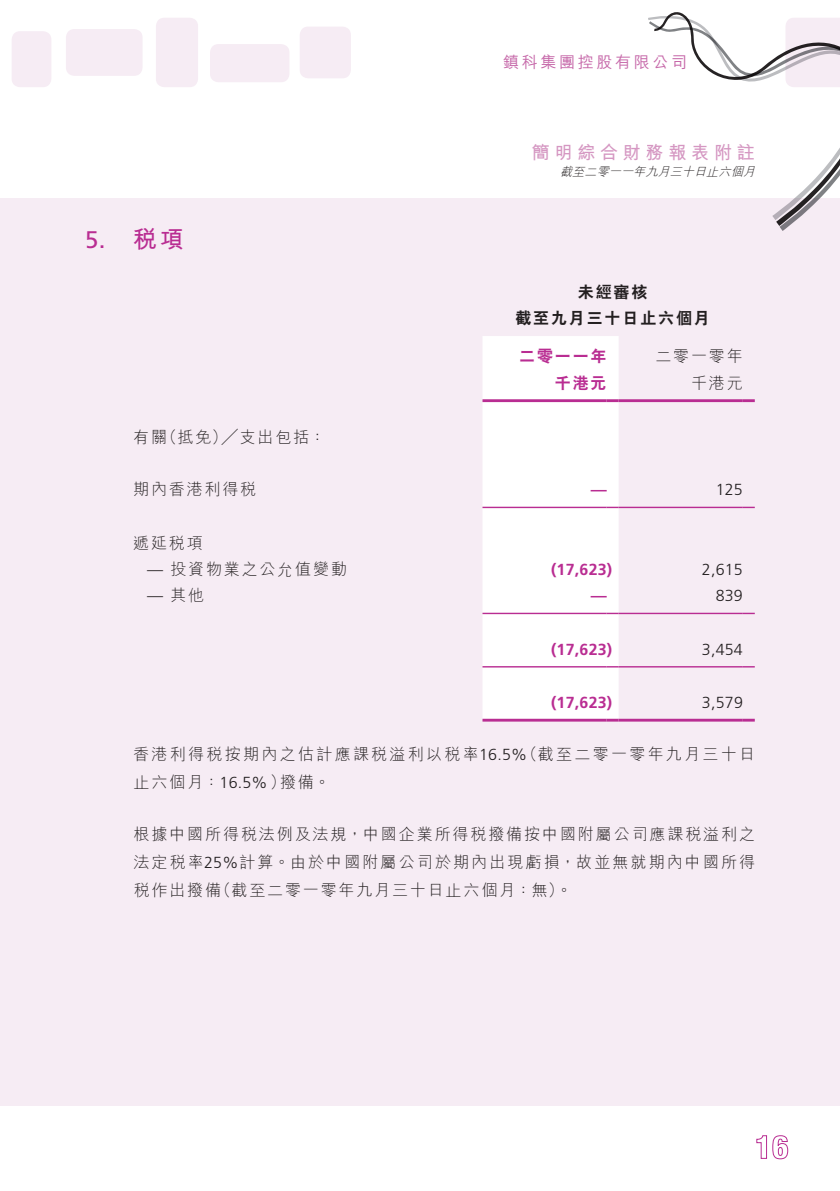
<style>
.page{position:relative;width:840px;height:1191px;background:#fff}
.page>*{position:absolute;margin:0;border:0;box-sizing:border-box;transform-origin:0 0}
.t1{font:700 24px "M Hei HK";color:#b92d92}
.t2{font:24px "Frutiger LT Std";color:#b92d92}
.t3{font:700 18px "M Hei HK";letter-spacing:.265em;color:#d597c2}
.t4{font:300 16px "M Hei HK";letter-spacing:.12em;color:#231f20}
.t5{font:300 16px/28px "M Hei HK";letter-spacing:.145em;color:#231f20}
.t6{font:700 16px "Frutiger LT Std";letter-spacing:.015em;color:#b92d92}
.t7{font:300 16px "Frutiger LT Std";letter-spacing:.015em;color:#231f20}
.t8{font:800 16px/26.4px "C Hei 2 HK";letter-spacing:.115em;color:#231f20;text-align:center}
.t9{font:500 16px "M Hei HK";letter-spacing:.165em;color:#c668a9}
.t10{font:800 16px "C Hei 2 HK";letter-spacing:.115em;color:#b92d92}
.t11{font:italic 300 12px "M Hei HK";color:#231f20}
.s1{font-family:"Frutiger LT Std"}
</style>
<div class="page">
<div style="left:0;top:198px;width:839px;height:908px;background:#f6ecf4"></div>
<svg style="left:756px;top:1135px;width:32px;height:24px"></svg>
<div style="left:12px;top:31px;width:39px;height:56px;background:#f6ecf4;border-radius:9px"></div>
<div style="left:156px;top:18px;width:42px;height:69px;background:#f6ecf4;border-radius:9px"></div>
<div style="left:299px;top:27px;width:52px;height:51px;background:#f6ecf4;border-radius:9px"></div>
<div style="left:66px;top:29px;width:76px;height:47px;background:#f6ecf4;border-radius:9px"></div>
<div style="left:210px;top:44px;width:79px;height:38px;background:#f6ecf4;border-radius:9px"></div>
<svg style="left:648px;top:12px;width:191px;height:214px"></svg>
<div style="left:482px;top:336px;width:136px;height:383px;background:#fff"></div>
<hr style="left:482px;top:399px;width:124px;height:3px;background:#b92d92">
<svg style="left:606px;top:399px;width:12px;height:3px"></svg>
<hr style="left:618px;top:399px;width:124px;height:3px;background:#b92d92">
<svg style="left:742px;top:399px;width:12px;height:3px"></svg>
<hr style="left:482px;top:507px;width:124px;height:1px;background:#b92d92">
<svg style="left:606px;top:507px;width:12px;height:1px"></svg>
<hr style="left:618px;top:507px;width:124px;height:1px;background:#b92d92">
<svg style="left:742px;top:507px;width:12px;height:1px"></svg>
<hr style="left:482px;top:613px;width:124px;height:1px;background:#b92d92">
<svg style="left:606px;top:613px;width:12px;height:1px"></svg>
<hr style="left:618px;top:613px;width:124px;height:1px;background:#b92d92">
<svg style="left:742px;top:613px;width:12px;height:1px"></svg>
<hr style="left:482px;top:666px;width:124px;height:1px;background:#b92d92">
<svg style="left:606px;top:666px;width:12px;height:1px"></svg>
<hr style="left:618px;top:666px;width:124px;height:1px;background:#b92d92">
<svg style="left:742px;top:666px;width:12px;height:1px"></svg>
<hr style="left:482px;top:719px;width:124px;height:2px;background:#b92d92">
<svg style="left:606px;top:719px;width:12px;height:2px"></svg>
<hr style="left:618px;top:719px;width:124px;height:2px;background:#b92d92">
<svg style="left:742px;top:719px;width:12px;height:2px"></svg>
<h1 class="t2" style="left:85px;top:226px;width:22px">5.</h1>
<p class="t9" style="left:503px;top:50px;width:185px">鎮科集團控股有限公司</p>
<h1 class="t1" style="left:133px;top:222px;width:52px">稅項</h1>
<p class="t4" style="left:161px;top:425px;width:166px">（抵免）╱支出包括：</p>
<p class="t4" style="left:133px;top:425px;width:35px">有關</p>
<p class="t4" style="left:133px;top:478px;width:124px">期內香港利得稅</p>
<p class="t4" style="left:133px;top:531px;width:71px">遞延稅項</p>
<p class="t4" style="left:147px;top:558px;width:201px"><span class="s1">—</span> 投資物業之公允值變動</p>
<p class="t4" style="left:147px;top:584px;width:58px"><span class="s1">—</span> 其他</p>
<p class="t3" style="left:531px;top:139px;width:224px">簡明綜合財務報表附註</p>
<p class="t11" style="left:560px;top:163px;width:200px">截至二零一一年九月三十日止六個月</p>
<p class="t8" style="left:515px;top:279px;width:196px">未經審核<br>截至九月三十日止六個月</p>
<p class="t4" style="left:655px;top:345px;width:89px">二零一零年</p>
<p class="t10" style="left:519px;top:346px;width:89px">二零一一年</p>
<p class="t10" style="left:554px;top:372px;width:53px">千港元</p>
<p class="t6" style="left:590px;top:480px;width:17px">—</p>
<p class="t6" style="left:550px;top:560px;width:62px">)17,623(</p>
<p class="t6" style="left:590px;top:586px;width:17px">—</p>
<p class="t6" style="left:550px;top:640px;width:62px">)17,623(</p>
<p class="t4" style="left:690px;top:371px;width:53px">千港元</p>
<p class="t7" style="left:715px;top:481px;width:29px">125</p>
<p class="t7" style="left:701px;top:560px;width:42px">2,615</p>
<p class="t7" style="left:715px;top:587px;width:29px">839</p>
<p class="t7" style="left:701px;top:640px;width:42px">3,454</p>
<p class="t6" style="left:550px;top:693px;width:62px">)17,623(</p>
<p class="t5" style="left:521px;top:739px;width:235px">（截至二零一零年九月三十日</p>
<p class="t7" style="left:701px;top:693px;width:42px">3,579</p>
<p class="t5" style="left:280px;top:739px;width:248px;text-indent:-147px">香港利得稅按期內之估計應課稅溢利以稅率<span class="s1">16.5%</span>撥備。</p>
<p class="t4" style="left:133px;top:771px;width:154px">止六個月：<span class="s1">16.5%</span>）</p>
<p class="t4" style="left:133px;top:823px;width:622px">根據中國所得稅法例及法規，中國企業所得稅撥備按中國附屬公司應課稅溢利之</p>
<p class="t4" style="left:133px;top:851px;width:623px">法定稅率<span class="s1">25%</span>計算。由於中國附屬公司於期內出現虧損，故並無就期內中國所得</p>
<p class="t4" style="left:215px;top:879px;width:358px">（截至二零一零年九月三十日止六個月：無。(</p>
<p class="t4" style="left:134px;top:879px;width:89px">稅作出撥備</p>
</div>
